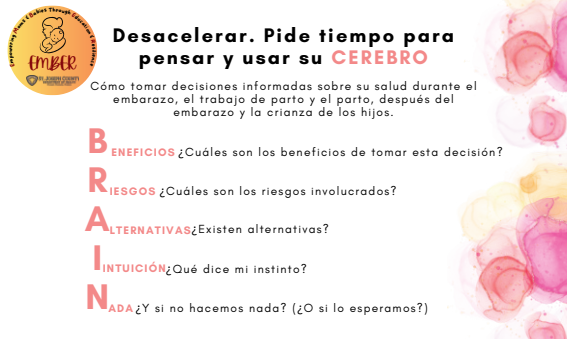
<style>
.page{position:relative;width:567px;height:339px;background:#fff}
.page>*{position:absolute;margin:0;border:0;box-sizing:border-box;transform-origin:0 0}
.t1{font:700 36.4px/38.8px "Glacial Indifference";color:#f38989}
.t2{font:700 20px/21.6px "Glacial Indifference";letter-spacing:.105em;color:#000;text-align:center}
.t3{font:16.4px "Apricots";letter-spacing:-.11em;color:#85050a}
.t4{font:12px/12.8px "Glacial Indifference";letter-spacing:.105em;color:#000;text-align:center}
.s1{color:#f38989}
.s2{font-weight:700;font-size:11.2px;color:#f38989}
.s3{font-family:"Noto Sans"}
</style>
<div class="page">
<img style="left:464px;top:0;width:103px;height:149px">
<img style="left:448px;top:152px;width:119px;height:187px">
<img style="left:7px;top:6px;width:90px;height:89px">
<img style="left:38px;top:74px;width:41px;height:12px">
<svg style="left:27px;top:76px;width:10px;height:10px"></svg>
<svg style="left:9px;top:7px;width:87px;height:60px;background:#f2ba6e"></svg>
<h3 class="t3" style="left:29px;top:52px;width:48px">EMBER</h3>
<h2 class="t2" style="left:113px;top:25px;width:343px">Desacelerar. Pide tiempo para pensar y usar su <span class="s1">CEREBRO</span></h2>
<p class="t4" style="left:90px;top:80px;width:388px">Cómo tomar decisiones informadas sobre su salud durante el embarazo, el trabajo de parto y el parto, después del embarazo y la crianza de los hijos.</p>
<p class="t4" style="left:111px;top:146px;width:393px"><span class="s2">ENEFICIOS</span> <span class="s3">¿</span>Cuáles son los beneficios de tomar esta decisión?</p>
<p class="t4" style="left:110px;top:185px;width:289px"><span class="s2">IESGOS</span> <span class="s3">¿</span>Cuáles son los riesgos involucrados?</p>
<p class="t4" style="left:110px;top:223px;width:221px"><span class="s2">LTERNATIVAS</span><span class="s3">¿</span>Existen alternativas?</p>
<p class="t4" style="left:103px;top:263px;width:206px"><span class="s2">INTUICIÓN</span><span class="s3">¿</span>Qué dice mi instinto?</p>
<p class="t4" style="left:108px;top:301px;width:321px"><span class="s2">ADA</span><span class="s3">¿</span>Y si no hacemos nada? (<span class="s3">¿</span>O si lo esperamos?)</p>
<h1 class="t1" style="left:85px;top:121px;width:26px">B<br>R<br>A<br>I<br>N</h1>
</div>
